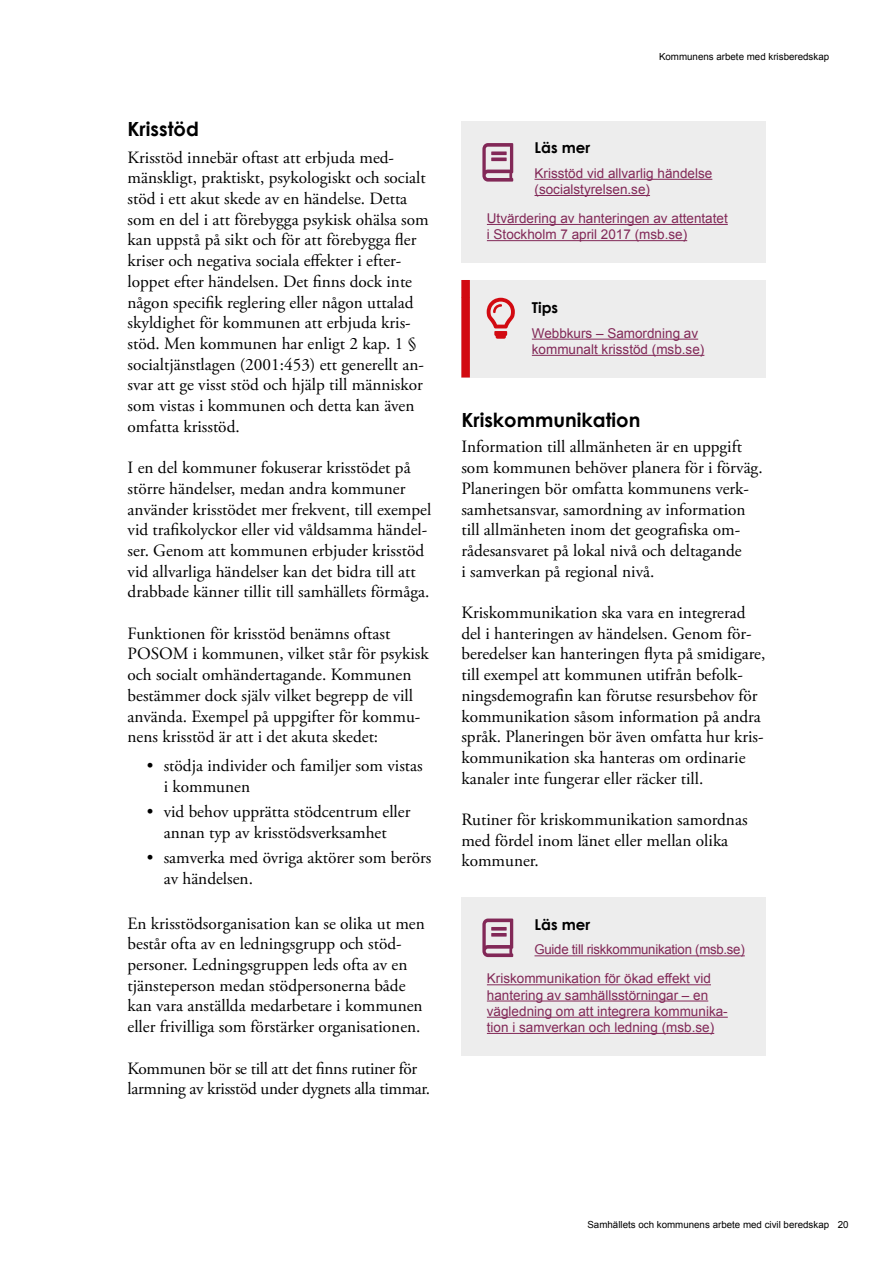
<style>
.page{position:relative;width:893px;height:1263px;background:#fff}
.page>*{position:absolute;margin:0;border:0;box-sizing:border-box;transform-origin:0 0}
.Underrubrik_H3{font:700 19.5px "Century Gothic";color:#000}
.Brödtext_P{font:17.25px/20.7px "Adobe Garamond Pro";color:#000}
.Brödtext_P-2{font:17.25px/20.7px "Adobe Garamond Pro";letter-spacing:-.02em;color:#000}
.läs_mer_-_rubrik{font:700 15px "Century Gothic";color:#000}
.Rubrik{font:700 15px "Century Gothic";color:#000}
.läs_mer_-_text{font:13.5px/16.2px "Arial";color:#822857}
.Text{font:13.5px/16.2px "Arial";color:#822857}
.läs_mer_-_text-2{font:13.5px "Arial";letter-spacing:-.02em;color:#822857}
.t1{font:9.75px "Arial";color:#000}
</style>
<div class="page">
<div style="left:461px;top:121px;width:304px;height:142px;background:#ededed"></div>
<hr style="left:534px;top:179px;width:178px;height:1px;background:#822857">
<hr style="left:534px;top:195px;width:116px;height:1px;background:#822857">
<hr style="left:487px;top:224px;width:241px;height:1px;background:#822857">
<hr style="left:487px;top:240px;width:200px;height:1px;background:#822857">
<div style="left:461px;top:280px;width:304px;height:36px;background:#ededed"></div>
<div style="left:461px;top:280px;width:9px;height:36px;background:#d20a11"></div>
<div style="left:461px;top:298px;width:304px;height:79px;background:#ededed"></div>
<div style="left:461px;top:298px;width:9px;height:79px;background:#d20a11"></div>
<hr style="left:532px;top:339px;width:166px;height:1px;background:#822857">
<hr style="left:532px;top:355px;width:172px;height:1px;background:#822857">
<div style="left:461px;top:897px;width:304px;height:159px;background:#ededed"></div>
<hr style="left:534px;top:955px;width:211px;height:1px;background:#822857">
<hr style="left:487px;top:984px;width:224px;height:1px;background:#822857">
<hr style="left:487px;top:1000px;width:221px;height:1px;background:#822857">
<hr style="left:487px;top:1017px;width:241px;height:1px;background:#822857">
<hr style="left:487px;top:1033px;width:227px;height:1px;background:#822857">
<svg style="left:482px;top:918px;width:31px;height:39px"></svg>
<svg style="left:482px;top:143px;width:31px;height:39px"></svg>
<svg style="left:487px;top:298px;width:28px;height:41px"></svg>
<h3 class="Underrubrik_H3" style="left:128px;top:114px;width:73px">Krisstöd</h3>
<p class="Brödtext_P" style="left:128px;top:147px;width:303px">Krisstöd innebär oftast att erbjuda med&shy;mänskligt, praktiskt, psykologiskt och socialt stöd i ett akut skede av en händelse. Detta som en del i att förebygga psykisk ohälsa som kan uppstå på sikt och för att förebygga fler kriser och negativa sociala effekter i efter&shy;loppet efter händelsen. Det finns dock inte någon specifik reglering eller någon uttalad skyldighet för kommunen att erbjuda kris&shy;stöd. Men kommunen har enligt 2 kap. 1 § socialtjänstlagen (2001:453) ett generellt an&shy;svar att ge visst stöd och hjälp till människor som vistas i kommunen och detta kan även omfatta krisstöd.</p>
<p class="Brödtext_P" style="left:128px;top:458px;width:305px">I en del kommuner fokuserar krisstödet på större händelser, medan andra kommuner använder krisstödet mer frekvent, till exempel vid trafikolyckor eller vid våldsamma händel&shy;ser. Genom att kommunen erbjuder krisstöd vid allvarliga händelser kan det bidra till att drabbade känner tillit till samhällets förmåga.</p>
<p class="Brödtext_P" style="left:128px;top:623px;width:303px">Funktionen för krisstöd benämns oftast POSOM i kommunen, vilket står för psykisk och socialt omhändertagande. Kommunen bestämmer dock själv vilket begrepp de vill använda. Exempel på uppgifter för kommu&shy;nens krisstöd är att i det akuta skedet:</p>
<p class="Brödtext_P" style="left:164px;top:756px;width:261px;text-indent:-17px">• stödja individer och familjer som vistas i kommunen</p>
<p class="Brödtext_P" style="left:147px;top:802px;width:265px;text-align:center">• vid behov upprätta stödcentrum eller annan typ av krisstödsverksamhet</p>
<p class="Brödtext_P" style="left:164px;top:847px;width:269px;text-indent:-17px">• samverka med övriga aktörer som berörs av händelsen.</p>
<p class="Brödtext_P" style="left:128px;top:913px;width:299px">En krisstödsorganisation kan se olika ut men består ofta av en ledningsgrupp och stöd&shy;personer. Ledningsgruppen leds ofta av en tjänsteperson medan stödpersonerna både kan vara anställda medarbetare i kommunen eller frivilliga som förstärker organisationen.</p>
<p class="Brödtext_P-2" style="left:128px;top:1058px;width:304px">Kommunen bör se till att det finns rutiner för larmning av krisstöd under dygnets alla timmar.</p>
<p class="t1" style="left:659px;top:50px;width:172px">Kommunens arbete med krisberedskap</p>
<h4 class="läs_mer_-_rubrik" style="left:534px;top:136px;width:57px">Läs mer</h4>
<p class="läs_mer_-_text" style="left:534px;top:165px;width:179px">Krisstöd vid allvarlig händelse (socialstyrelsen.se)</p>
<p class="läs_mer_-_text" style="left:487px;top:210px;width:242px">Utvärdering av hanteringen av attentatet i Stockholm 7 april 2017 (msb.se)</p>
<h4 class="Rubrik" style="left:532px;top:296px;width:28px">Tips</h4>
<p class="Text" style="left:532px;top:325px;width:174px">Webbkurs – Samordning av kommunalt krisstöd (msb.se)</p>
<h3 class="Underrubrik_H3" style="left:461px;top:405px;width:181px">Kriskommunikation</h3>
<p class="Brödtext_P" style="left:461px;top:437px;width:303px">Information till allmänheten är en uppgift som kommunen behöver planera för i förväg.<br>Planeringen bör omfatta kommunens verk&shy;samhetsansvar, samordning av information till allmänheten inom det geografiska om&shy;rådesansvaret på lokal nivå och deltagande<br>i samverkan på regional nivå.</p>
<p class="Brödtext_P" style="left:461px;top:603px;width:306px">Kriskommunikation ska vara en integrerad del i hanteringen av händelsen. Genom för&shy;beredelser kan hanteringen flyta på smidigare, till exempel att kommunen utifrån befolk&shy;ningsdemografin kan förutse resursbehov för kommunikation såsom information på andra språk. Planeringen bör även omfatta hur kris&shy;kommunikation ska hanteras om ordinarie kanaler inte fungerar eller räcker till.</p>
<p class="Brödtext_P" style="left:461px;top:810px;width:288px">Rutiner för kriskommunikation samordnas med fördel inom länet eller mellan olika kommuner.</p>
<h4 class="läs_mer_-_rubrik" style="left:534px;top:913px;width:57px">Läs mer</h4>
<p class="läs_mer_-_text-2" style="left:534px;top:941px;width:212px">Guide till riskkommunikation (msb.se)</p>
<p class="läs_mer_-_text" style="left:487px;top:971px;width:242px">Kriskommunikation för ökad effekt vid hantering av samhällsstörningar – en vägledning om att integrera kommunika&shy;tion i samverkan och ledning (msb.se)</p>
<p class="t1" style="left:587px;top:1218px;width:263px">Samhällets och kommunens arbete med civil beredskap 20</p>
</div>
